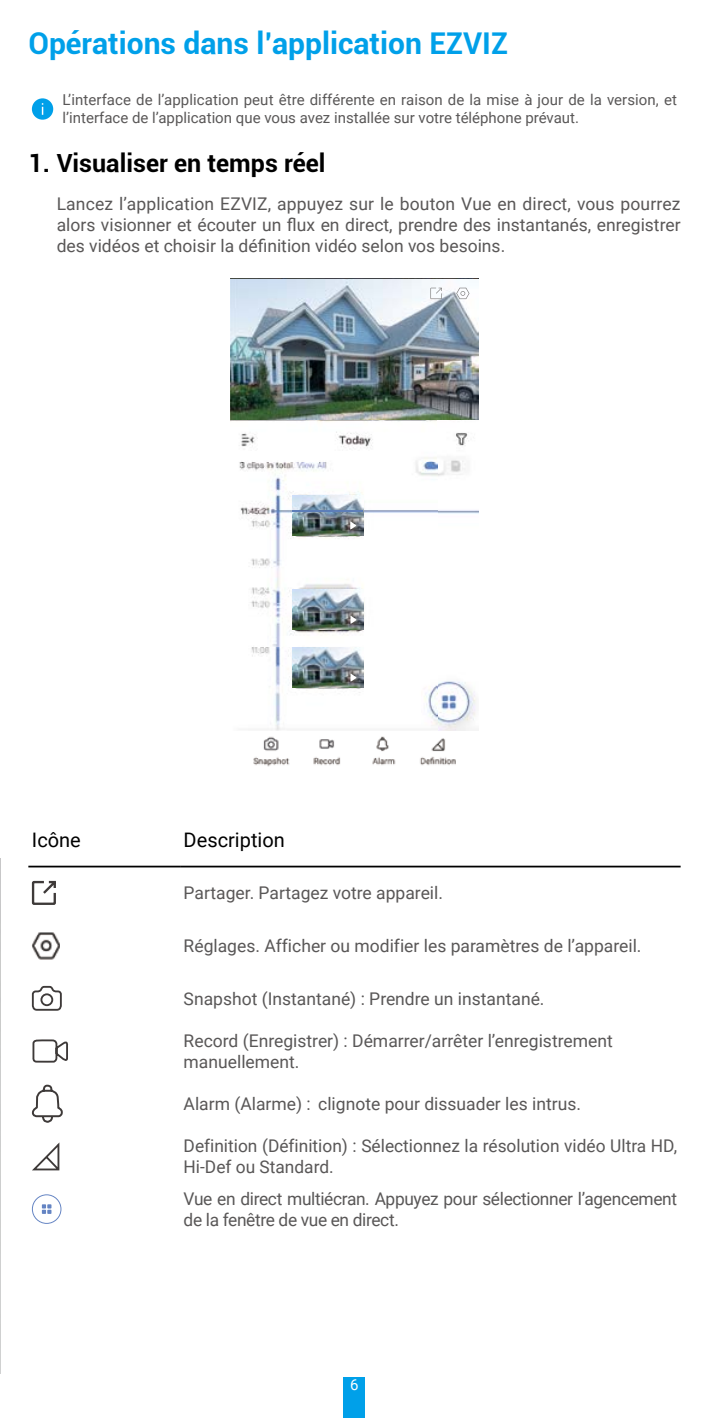
<style>
.page{position:relative;width:709px;height:1418px;background:#fff}
.page>*{position:absolute;margin:0;border:0;box-sizing:border-box;transform-origin:0 0}
.t1{font:700 30px "Roboto";color:#00a0e9}
.t2{font:700 25px "Roboto";color:#000}
.t3{font:20px "Roboto";color:#000}
.t4{font:17.5px/21px "Roboto";color:#595757}
.t5{font:17.5px/21px "Roboto";letter-spacing:-.02em;color:#595757}
.t6{font:15px/18px "Roboto";color:#595757}
.t7{font:15px "Roboto";color:#fff}
</style>
<div class="page">
<div style="left:344px;top:1376px;width:21px;height:41px;background:#00a0e9"></div>
<img style="left:0;top:858px;width:1px;height:515px">
<svg style="left:32px;top:98px;width:21px;height:22px"></svg>
<img style="left:230px;top:331px;width:249px;height:436px">
<img style="left:230px;top:279px;width:248px;height:140px">
<img style="left:293px;top:495px;width:70px;height:40px">
<svg style="left:350px;top:521px;width:6px;height:8px"></svg>
<img style="left:293px;top:589px;width:70px;height:40px">
<svg style="left:350px;top:615px;width:6px;height:9px"></svg>
<img style="left:293px;top:647px;width:70px;height:40px">
<svg style="left:350px;top:673px;width:6px;height:8px"></svg>
<hr style="left:293px;top:510px;width:70px;height:1px;background:#5d7eb8">
<svg style="left:430px;top:288px;width:12px;height:11px"></svg>
<svg style="left:456px;top:288px;width:13px;height:11px"></svg>
<hr style="left:28px;top:865px;width:152px;height:2px;background:#000">
<hr style="left:180px;top:865px;width:500px;height:2px;background:#000">
<svg style="left:31px;top:880px;width:25px;height:25px"></svg>
<svg style="left:31px;top:932px;width:38px;height:292px"></svg>
<h1 class="t1" style="left:28px;top:22px;width:481px">Opérations dans l’application EZVIZ</h1>
<p class="t6" style="left:63px;top:90px;width:616px">L’interface de l’application peut être différente en raison de la mise à jour de la version, et l’interface de l’application que vous avez installée sur votre téléphone prévaut.</p>
<h2 class="t2" style="left:28px;top:145px;width:299px">1. Visualiser en temps réel</h2>
<p class="t4" style="left:57px;top:192px;width:625px;text-align:justify">Lancez l’application EZVIZ, appuyez sur le bouton Vue en direct, vous pourrez alors visionner et écouter un flux en direct, prendre des instantanés, enregistrer des vidéos et choisir la définition vidéo selon vos besoins.</p>
<p class="t3" style="left:32px;top:826px;width:50px">Icône</p>
<p class="t3" style="left:184px;top:826px;width:103px">Description</p>
<p class="t4" style="left:184px;top:881px;width:261px">Partager. Partagez votre appareil.</p>
<p class="t4" style="left:184px;top:934px;width:459px">Réglages. Afficher ou modifier les paramètres de l’appareil.</p>
<p class="t4" style="left:184px;top:987px;width:362px">Snapshot (Instantané) : Prendre un instantané.</p>
<p class="t4" style="left:184px;top:1029px;width:430px">Record (Enregistrer) : Démarrer/arrêter l’enregistrement manuellement.</p>
<p class="t4" style="left:184px;top:1092px;width:399px">Alarm (Alarme) : clignote pour dissuader les intrus.</p>
<p class="t4" style="left:184px;top:1134px;width:495px">Definition (Définition) : Sélectionnez la résolution vidéo Ultra HD,<br>Hi-Def ou Standard.</p>
<p class="t5" style="left:184px;top:1187px;width:495px">Vue en direct multiécran. Appuyez pour sélectionner l’agencement de la fenêtre de vue en direct.</p>
<p class="t7" style="left:350px;top:1373px;width:10px">6</p>
</div>
